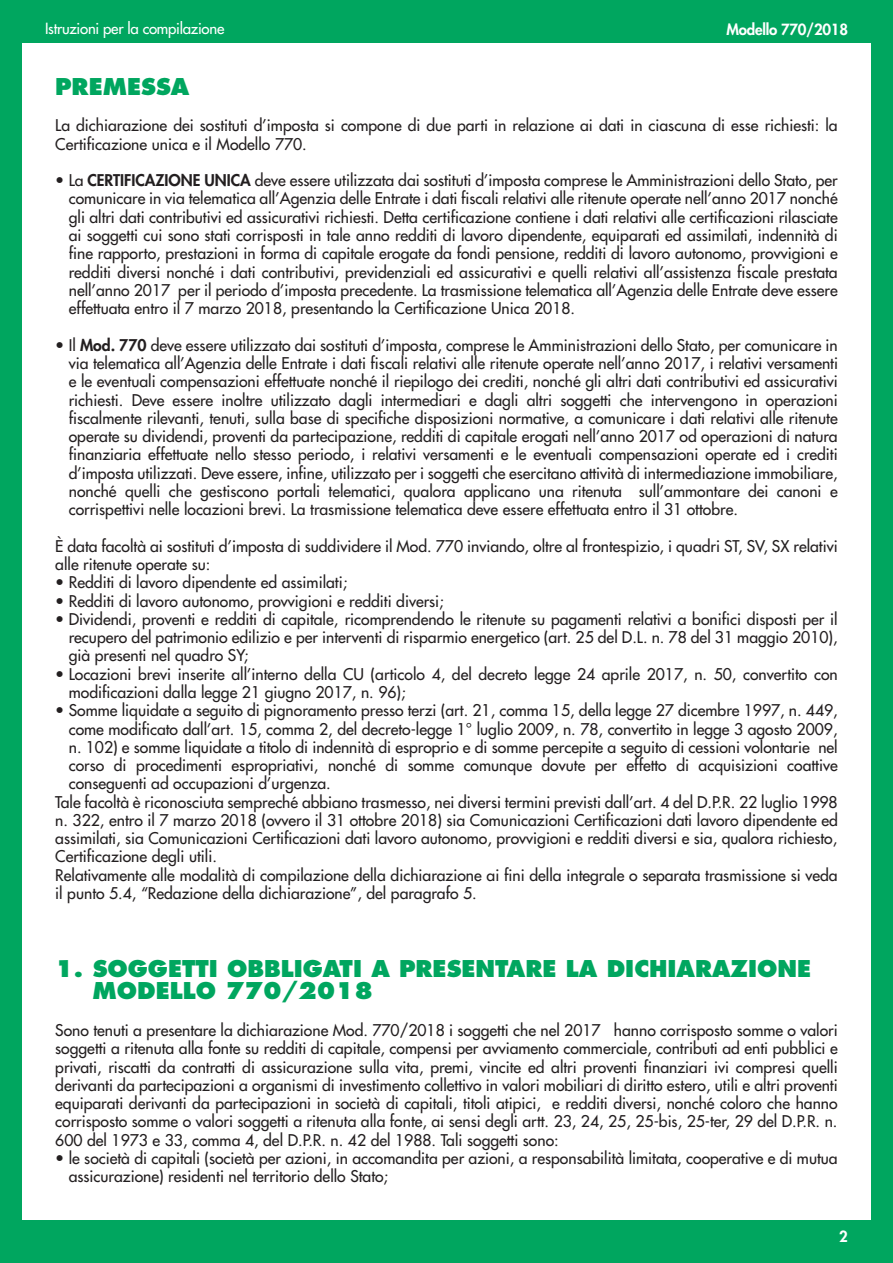
<style>
.page{position:relative;width:893px;height:1263px;background:#fff}
.page>*{position:absolute;margin:0;border:0;box-sizing:border-box;transform-origin:0 0}
.t1{font:800 22.5px/22.8px "Futura";color:#00a65f}
.t2{font:15.75px/18.3px "Futura";color:#231f20}
.t3{font:15px "Futura";letter-spacing:-.015em;color:#fff}
.t4{font:800 15px "Futura";letter-spacing:-.015em;color:#fff}
.s1{font-weight:800}
</style>
<div class="page">
<div style="left:0;top:43px;width:21px;height:1220px;background:#00a65f"></div>
<div style="left:872px;top:43px;width:21px;height:1177px;background:#00a65f"></div>
<div style="left:0;top:1220px;width:893px;height:43px;background:#00a65f"></div>
<div style="left:0;top:0;width:893px;height:43px;background:#00a65f"></div>
<p class="t3" style="left:45px;top:21px;width:181px">Istruzioni per la compilazione</p>
<p class="t4" style="left:727px;top:23px;width:123px">Modello 770/2018</p>
<h1 class="t1" style="left:55px;top:77px;width:136px">PREMESSA</h1>
<p class="t2" style="left:55px;top:117px;width:784px">La dichiarazione dei sostituti d’imposta si compone di due parti in relazione ai dati in ciascuna di esse richiesti: la<br>Certificazione unica e il Modello 770.</p>
<p class="t2" style="left:69px;top:172px;width:770px;text-align:justify;text-indent:-13px">• La <span class="s1">CERTIFICAZIONE UNICA</span> deve essere utilizzata dai sostituti d’imposta comprese le Amministrazioni dello Stato, per comunicare in via telematica all’Agenzia delle Entrate i dati fiscali relativi alle ritenute operate nell’anno 2017 nonché gli altri dati contributivi ed assicurativi richiesti. Detta certificazione contiene i dati relativi alle certificazioni rilasciate ai soggetti cui sono stati corrisposti in tale anno redditi di lavoro dipendente, equiparati ed assimilati, indennità di fine rapporto, prestazioni in forma di capitale erogate da fondi pensione, redditi di lavoro autonomo, provvigioni e redditi diversi nonché i dati contributivi, previdenziali ed assicurativi e quelli relativi all’assistenza fiscale prestata nell’anno 2017 per il periodo d’imposta precedente. La trasmissione telematica all’Agenzia delle Entrate deve essere effettuata entro il 7 marzo 2018, presentando la Certificazione Unica 2018.</p>
<p class="t2" style="left:69px;top:337px;width:771px;text-align:justify;text-indent:-13px">• Il <span class="s1">Mod. 770</span> deve essere utilizzato dai sostituti d’imposta, comprese le Amministrazioni dello Stato, per comunicare in via telematica all’Agenzia delle Entrate i dati fiscali relativi alle ritenute operate nell’anno 2017, i relativi versamenti e le eventuali compensazioni effettuate nonché il riepilogo dei crediti, nonché gli altri dati contributivi ed assicurativi richiesti. Deve essere inoltre utilizzato dagli intermediari e dagli altri soggetti che intervengono in operazioni fiscalmente rilevanti, tenuti, sulla base di specifiche disposizioni normative, a comunicare i dati relativi alle ritenute operate su dividendi, proventi da partecipazione, redditi di capitale erogati nell’anno 2017 od operazioni di natura finanziaria effettuate nello stesso periodo, i relativi versamenti e le eventuali compensazioni operate ed i crediti d’imposta utilizzati. Deve essere, infine, utilizzato per i soggetti che esercitano attività di intermediazione immobiliare, nonché quelli che gestiscono portali telematici, qualora applicano una ritenuta sull’ammontare dei canoni e corrispettivi nelle locazioni brevi. La trasmissione telematica deve essere effettuata entro il 31 ottobre.</p>
<p class="t2" style="left:55px;top:538px;width:784px">È data facoltà ai sostituti d’imposta di suddividere il Mod. 770 inviando, oltre al frontespizio, i quadri ST, SV, SX relativi alle ritenute operate su:</p>
<p class="t2" style="left:55px;top:574px;width:293px">• Redditi di lavoro dipendente ed assimilati;</p>
<p class="t2" style="left:55px;top:593px;width:390px">• Redditi di lavoro autonomo, provvigioni e redditi diversi;</p>
<p class="t2" style="left:69px;top:611px;width:770px;text-align:justify;text-indent:-13px">• Dividendi, proventi e redditi di capitale, ricomprendendo le ritenute su pagamenti relativi a bonifici disposti per il recupero del patrimonio edilizio e per interventi di risparmio energetico (art. 25 del D.L. n. 78 del 31 maggio 2010), già presenti nel quadro SY;</p>
<p class="t2" style="left:69px;top:666px;width:770px;text-indent:-13px">• Locazioni brevi inserite all’interno della CU (articolo 4, del decreto legge 24 aprile 2017, n. 50, convertito con modificazioni dalla legge 21 giugno 2017, n. 96);</p>
<p class="t2" style="left:55px;top:702px;width:784px">• Somme liquidate a seguito di pignoramento presso terzi (art. 21, comma 15, della legge 27 dicembre 1997, n. 449,</p>
<p class="t2" style="left:69px;top:721px;width:770px">come modificato dall’art. 15, comma 2, del decreto-legge 1° luglio 2009, n. 78, convertito in legge 3 agosto 2009,</p>
<p class="t2" style="left:69px;top:739px;width:770px">n. 102) e somme liquidate a titolo di indennità di esproprio e di somme percepite a seguito di cessioni volontarie nel</p>
<p class="t2" style="left:69px;top:757px;width:770px">corso di procedimenti espropriativi, nonché di somme comunque dovute per effetto di acquisizioni coattive</p>
<p class="t2" style="left:69px;top:775px;width:264px">conseguenti ad occupazioni d’urgenza.</p>
<p class="t2" style="left:55px;top:794px;width:784px">Tale facoltà è riconosciuta sempreché abbiano trasmesso, nei diversi termini previsti dall’art. 4 del D.P.R. 22 luglio 1998</p>
<p class="t2" style="left:55px;top:812px;width:784px">n. 322, entro il 7 marzo 2018 (ovvero il 31 ottobre 2018) sia Comunicazioni Certificazioni dati lavoro dipendente ed</p>
<p class="t2" style="left:55px;top:830px;width:783px">assimilati, sia Comunicazioni Certificazioni dati lavoro autonomo, provvigioni e redditi diversi e sia, qualora richiesto,</p>
<p class="t2" style="left:55px;top:849px;width:163px">Certificazione degli utili.</p>
<p class="t2" style="left:55px;top:867px;width:784px">Relativamente alle modalità di compilazione della dichiarazione ai fini della integrale o separata trasmissione si veda</p>
<p class="t2" style="left:55px;top:885px;width:423px">il punto 5.4, “Redazione della dichiarazione”, del paragrafo 5.</p>
<h1 class="t1" style="left:93px;top:958px;width:720px;text-indent:-37px">1. SOGGETTI OBBLIGATI A PRESENTARE LA DICHIARAZIONE<br>MODELLO 770/2018</h1>
<p class="t2" style="left:55px;top:1022px;width:784px;text-align:justify">Sono tenuti a presentare la dichiarazione Mod. 770/2018 i soggetti che nel 2017 hanno corrisposto somme o valori soggetti a ritenuta alla fonte su redditi di capitale, compensi per avviamento commerciale, contributi ad enti pubblici e privati, riscatti da contratti di assicurazione sulla vita, premi, vincite ed altri proventi finanziari ivi compresi quelli derivanti da partecipazioni a organismi di investimento collettivo in valori mobiliari di diritto estero, utili e altri proventi equiparati derivanti da partecipazioni in società di capitali, titoli atipici, e redditi diversi, nonché coloro che hanno corrisposto somme o valori soggetti a ritenuta alla fonte, ai sensi degli artt. 23, 24, 25, 25-bis, 25-ter, 29 del D.P.R. n.<br>600 del 1973 e 33, comma 4, del D.P.R. n. 42 del 1988. Tali soggetti sono:</p>
<p class="t2" style="left:69px;top:1150px;width:770px;text-indent:-13px">• le società di capitali (società per azioni, in accomandita per azioni, a responsabilità limitata, cooperative e di mutua assicurazione) residenti nel territorio dello Stato;</p>
<p class="t4" style="left:839px;top:1229px;width:10px">2</p>
</div>
